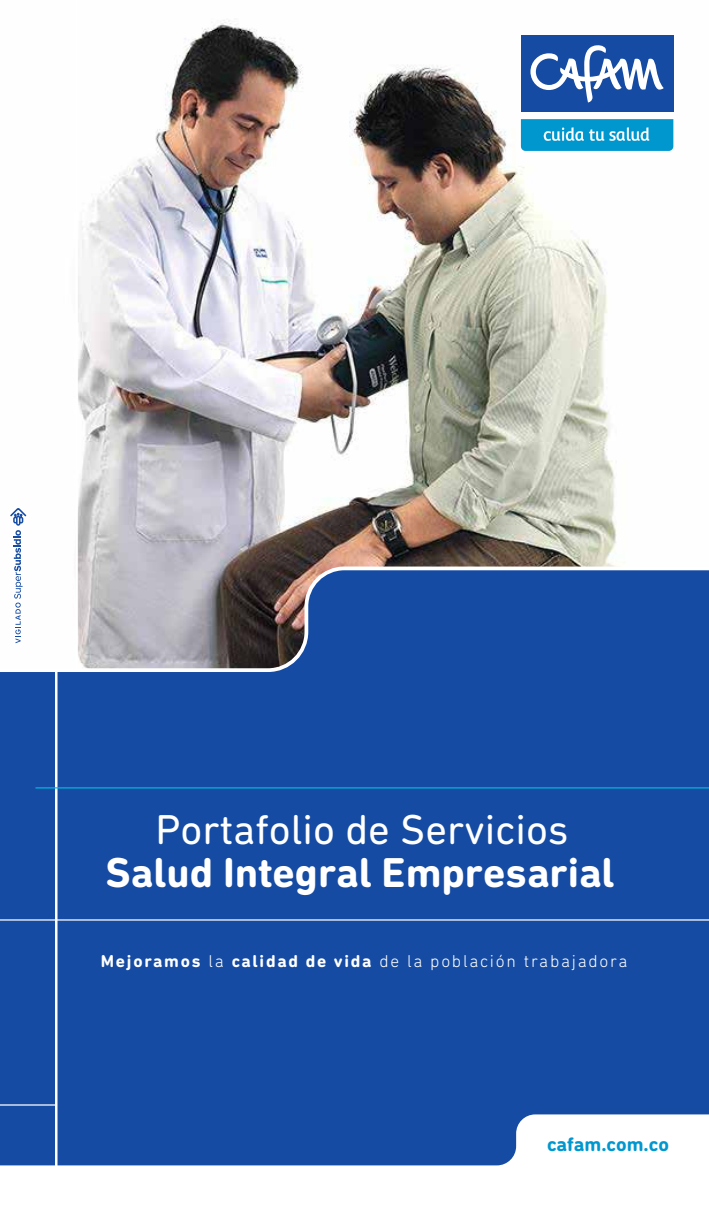
<style>
.page{position:relative;width:709px;height:1205px;background:#fff}
.page>*{position:absolute;margin:0;border:0;box-sizing:border-box;transform-origin:0 0}
.t1{font:700 42.5px "DIN Next Rounded LT Pro";color:#fff}
.t2{font:42.5px "DIN Next Rounded LT Pro";color:#fff}
.t3{font:700 20px "DIN Next Rounded LT Pro";color:#0097cf}
.t4{font:300 17.5px "DIN Next Rounded LT Pro";letter-spacing:.1em;color:#fff}
.s1{font-weight:700}
</style>
<div class="page">
<img style="left:78px;top:21px;width:596px;height:544px">
<div style="left:0;top:674px;width:709px;height:440px;background:#154ba3"></div>
<svg style="left:0;top:1114px;width:709px;height:52px;fill:#154ba3"></svg>
<hr style="left:55px;top:670px;width:2px;height:535px;background:#fff">
<hr style="left:0;top:1104px;width:57px;height:1px;background:#fff">
<svg style="left:0;top:565px;width:709px;height:109px;background:#5974a6"></svg>
<hr style="left:75px;top:0;width:3px;height:670px;background:#fff">
<hr style="left:35px;top:787px;width:674px;height:1px;background:#00b6dc">
<hr style="left:0;top:919px;width:709px;height:1px;background:#fff">
<div style="left:521px;top:35px;width:152px;height:77px;background:#154ba3"></div>
<svg style="left:530px;top:45px;width:133px;height:58px"></svg>
<svg style="left:521px;top:119px;width:152px;height:32px;background:#1ba1d3"></svg>
<svg style="left:10px;top:508px;width:16px;height:135px"></svg>
<h1 class="t2" style="left:156px;top:804px;width:415px">Portafolio de Servicios</h1>
<h1 class="t1" style="left:106px;top:848px;width:510px">Salud Integral Empresarial</h1>
<p class="t4" style="left:101px;top:951px;width:528px"><span class="s1">Mejoramos</span> la <span class="s1">calidad de vida</span> de la población trabajadora</p>
<p class="t3" style="left:547px;top:1132px;width:123px">cafam.com.co</p>
</div>
